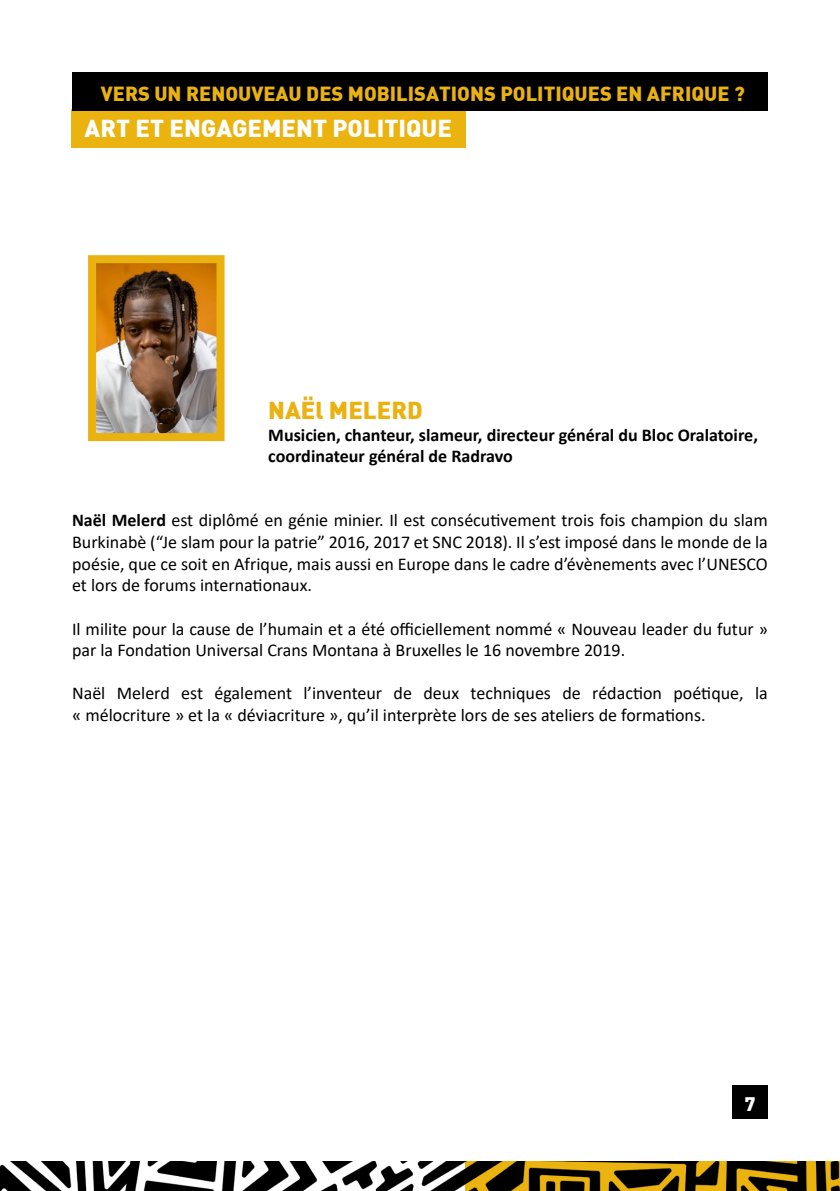
<style>
.page{position:relative;width:840px;height:1191px;background:#fff}
.page>*{position:absolute;margin:0;border:0;box-sizing:border-box;transform-origin:0 0}
.t1{font:900 24px "DIN";color:#fff}
.t2{font:900 24px "DIN";color:#e9b211}
.t3{font:900 20px "DIN";color:#e9b211}
.t4{font:900 19.2px "DIN";color:#fff}
.t5{font:18px/21.6px "Calibri";color:#000}
.t6{font:700 18px/21.6px "Calibri";color:#000}
.s1{font-weight:700}
</style>
<div class="page">
<div style="left:732px;top:1085px;width:35px;height:34px;background:#000"></div>
<div style="left:72px;top:72px;width:695px;height:39px;background:#000"></div>
<div style="left:71px;top:109px;width:394px;height:39px;background:#eab30f"></div>
<img style="left:88px;top:255px;width:137px;height:187px">
<img style="left:0;top:1161px;width:465px;height:29px">
<svg style="left:465px;top:1161px;width:374px;height:30px;background:#664e06"></svg>
<p class="t3" style="left:101px;top:80px;width:645px">VERS UN RENOUVEAU DES MOBILISATIONS POLITIQUES EN AFRIQUE ?</p>
<h1 class="t1" style="left:85px;top:112px;width:368px">ART ET ENGAGEMENT POLITIQUE</h1>
<h1 class="t2" style="left:268px;top:394px;width:156px">NAËl MELERD</h1>
<p class="t6" style="left:268px;top:423px;width:491px">Musicien, chanteur, slameur, directeur général du Bloc Oralatoire, coordinateur général de Radravo</p>
<p class="t5" style="left:72px;top:509px;width:697px;text-align:justify"><span class="s1">Naël Melerd</span> est diplômé en génie minier. Il est consécutivement trois fois champion du slam Burkinabè (“Je slam pour la patrie” 2016, 2017 et SNC 2018). Il s’est imposé dans le monde de la poésie, que ce soit en Afrique, mais aussi en Europe dans le cadre d’évènements avec l’UNESCO et lors de forums internationaux.</p>
<p class="t5" style="left:72px;top:617px;width:697px">Il milite pour la cause de l’humain et a été officiellement nommé « Nouveau leader du futur » par la Fondation Universal Crans Montana à Bruxelles le 16 novembre 2019.</p>
<p class="t5" style="left:72px;top:682px;width:697px">Naël Melerd est également l’inventeur de deux techniques de rédaction poétique, la « mélocriture » et la « déviacriture », qu’il interprète lors de ses ateliers de formations.</p>
<p class="t4" style="left:744px;top:1091px;width:12px">7</p>
</div>
